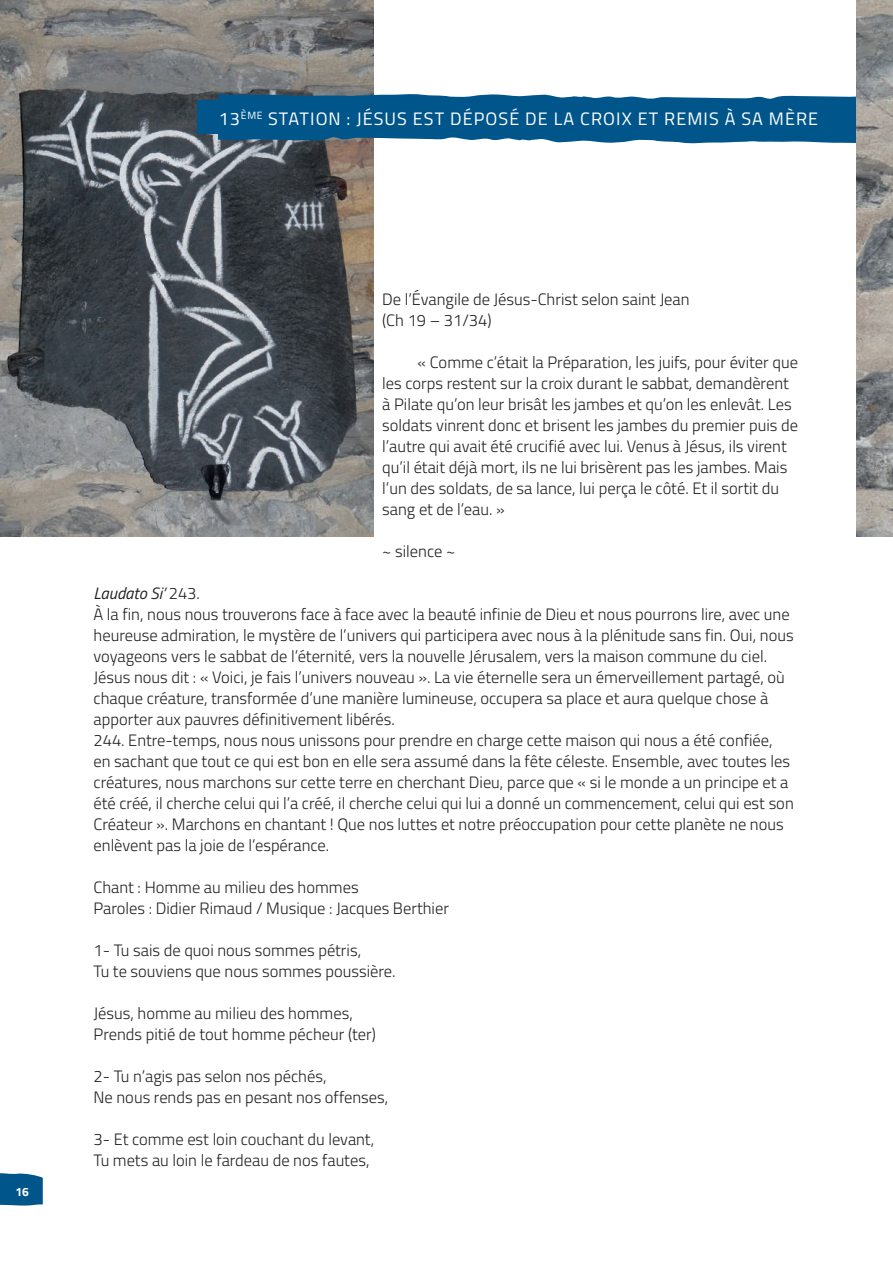
<style>
.page{position:relative;width:893px;height:1263px;background:#fff}
.page>*{position:absolute;margin:0;border:0;box-sizing:border-box;transform-origin:0 0}
.t1{font:18px "Titillium Web";letter-spacing:.06em;color:#fff}
.t2{font:300 16.5px/21px "Titillium Web";color:#231f20}
.t3{font:700 12px "Titillium Web";color:#fff}
.s1{font-weight:400;font-style:italic}
</style>
<div class="page">
<img style="left:0;top:0;width:374px;height:537px">
<svg style="left:218px;top:93px;width:638px;height:51px"></svg>
<div style="left:197px;top:100px;width:696px;height:34px;background:#00568a"></div>
<img style="left:856px;top:0;width:37px;height:537px">
<svg style="left:0;top:1173px;width:43px;height:33px"></svg>
<p class="t1" style="left:219px;top:108px;width:601px">13<sup>ÈME</sup> STATION : JÉSUS EST DÉPOSÉ DE LA CROIX ET REMIS À SA MÈRE</p>
<p class="t3" style="left:16px;top:1187px;width:15px">16</p>
<p class="t2" style="left:382px;top:288px;width:309px">De l’Évangile de Jésus-Christ selon saint Jean (Ch 19 – 31/34)</p>
<p class="t2" style="left:382px;top:351px;width:417px;text-indent:35px">« Comme c’était la Préparation, les juifs, pour éviter que les corps restent sur la croix durant le sabbat, demandèrent à Pilate qu’on leur brisât les jambes et qu’on les enlevât. Les soldats vinrent donc et brisent les jambes du premier puis de l’autre qui avait été crucifié avec lui. Venus à Jésus, ils virent qu’il était déjà mort, ils ne lui brisèrent pas les jambes. Mais l’un des soldats, de sa lance, lui perça le côté. Et il sortit du sang et de l’eau. »</p>
<p class="t2" style="left:382px;top:540px;width:74px">~ silence ~</p>
<p class="t2" style="left:94px;top:582px;width:702px"><span class="s1">Laudato Si’</span> 243.<br>À la fin, nous nous trouverons face à face avec la beauté infinie de Dieu et nous pourrons lire, avec une heureuse admiration, le mystère de l’univers qui participera avec nous à la plénitude sans fin. Oui, nous voyageons vers le sabbat de l’éternité, vers la nouvelle Jérusalem, vers la maison commune du ciel.<br>Jésus nous dit : « Voici, je fais l’univers nouveau ». La vie éternelle sera un émerveillement partagé, où chaque créature, transformée d’une manière lumineuse, occupera sa place et aura quelque chose à apporter aux pauvres définitivement libérés.<br>244. Entre-temps, nous nous unissons pour prendre en charge cette maison qui nous a été confiée, en sachant que tout ce qui est bon en elle sera assumé dans la fête céleste. Ensemble, avec toutes les créatures, nous marchons sur cette terre en cherchant Dieu, parce que « si le monde a un principe et a été créé, il cherche celui qui l’a créé, il cherche celui qui lui a donné un commencement, celui qui est son Créateur ». Marchons en chantant ! Que nos luttes et notre préoccupation pour cette planète ne nous enlèvent pas la joie de l’espérance.</p>
<p class="t2" style="left:94px;top:876px;width:357px">Chant : Homme au milieu des hommes<br>Paroles : Didier Rimaud / Musique : Jacques Berthier</p>
<p class="t2" style="left:94px;top:939px;width:304px">1- Tu sais de quoi nous sommes pétris,<br>Tu te souviens que nous sommes poussière.</p>
<p class="t2" style="left:94px;top:1002px;width:284px">Jésus, homme au milieu des hommes,<br>Prends pitié de tout homme pécheur (ter)</p>
<p class="t2" style="left:94px;top:1065px;width:296px">2- Tu n’agis pas selon nos péchés,<br>Ne nous rends pas en pesant nos offenses,</p>
<p class="t2" style="left:94px;top:1128px;width:282px">3- Et comme est loin couchant du levant,<br>Tu mets au loin le fardeau de nos fautes,</p>
</div>
